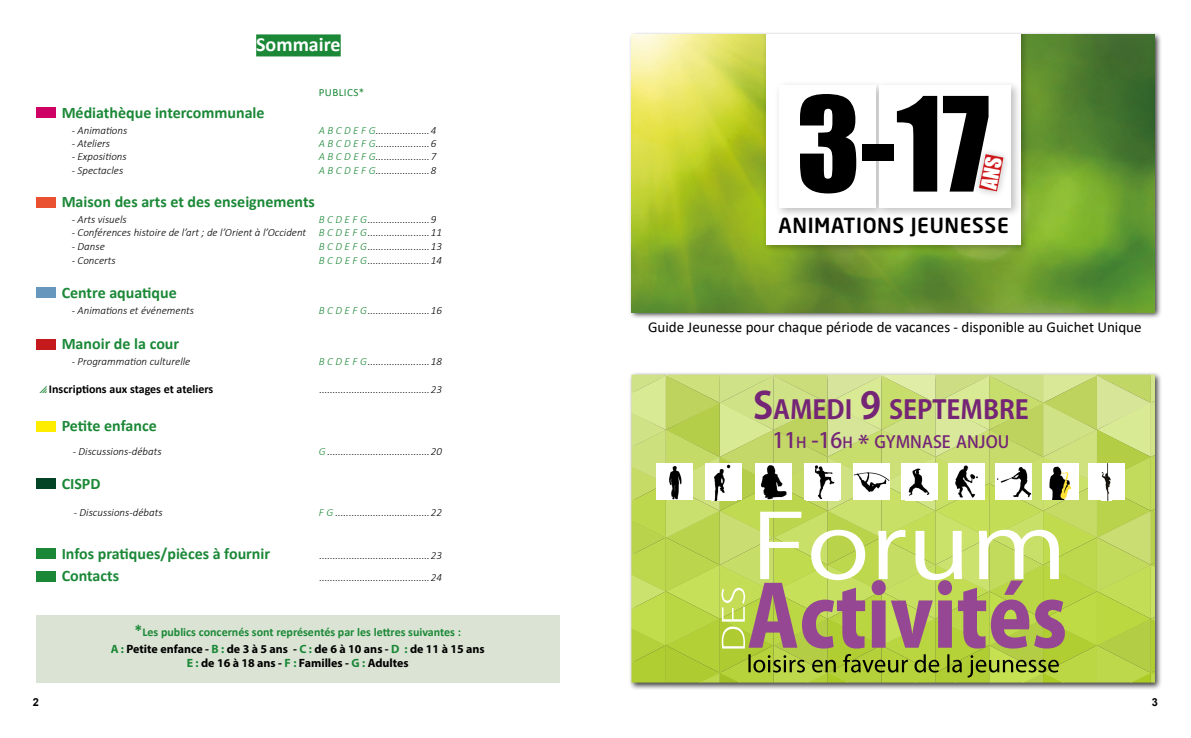
<style>
.page{position:relative;width:1191px;height:738px;background:#fff}
.page>*{position:absolute;margin:0;border:0;box-sizing:border-box;transform-origin:0 0}
.t1{font:120.9px "Impact";color:#000}
.t2{font:700 25.6px "Koz Go Pro";color:#742576}
.t3{font:500 20.6px "Neo Sans Std";letter-spacing:.03em;color:#000}
.t4{font:700 20px "Calibri";color:#fff}
.t5{font:500 16.6px "Koz Go Pro";color:#742576}
.t6{font:700 16px "Calibri";color:#1b8837}
.t7{font:15px "Calibri";color:#000}
.t8{font:700 12px/14.4px "Myriad Pro";color:#000;text-align:center}
.t9{font:700 12px "Calibri";color:#1b8837}
.t10{font:700 12px "Calibri";color:#000}
.t11{font:italic 300 11px "Calibri";color:#000}
.t12{font:11px "Calibri";letter-spacing:.04em;color:#1b8837}
.t13{font:700 11px "Arial";color:#000}
.s1{color:#1b8837}
.s2{font-size:16px}
.s3{font-size:36.6px}
.s4{font-size:21.1px}
.s5{font-size:14.8px}
.s6{font-size:23.7px}
</style>
<div class="page">
<div style="left:256px;top:34px;width:85px;height:22px;background:#1b8837"></div>
<div style="left:37px;top:108px;width:19px;height:10px;background:#cf0064"></div>
<div style="left:37px;top:197px;width:19px;height:10px;background:#ea5130"></div>
<div style="left:37px;top:287px;width:19px;height:10px;background:#6797bd"></div>
<div style="left:37px;top:338px;width:19px;height:11px;background:#c51a1b"></div>
<div style="left:37px;top:421px;width:19px;height:10px;background:#ffed00"></div>
<div style="left:37px;top:478px;width:19px;height:10px;background:#034326"></div>
<div style="left:37px;top:548px;width:19px;height:10px;background:#1b8837"></div>
<div style="left:37px;top:570px;width:19px;height:10px;background:#1b8837"></div>
<div style="left:36px;top:614px;width:523px;height:68px;background:#dbe4d4"></div>
<div style="left:628px;top:371px;width:534px;height:318px;background:#000;opacity:.75"></div>
<svg style="left:631px;top:374px;width:524px;height:308px;background:#c1cf72"></svg>
<div style="left:628px;top:31px;width:534px;height:288px;background:#000;opacity:.75"></div>
<img style="left:631px;top:35px;width:524px;height:277px">
<div style="left:762px;top:35px;width:267px;height:218px;background:#000;opacity:.26"></div>
<div style="left:766px;top:35px;width:254px;height:210px;background:#fff"></div>
<div style="left:774px;top:80px;width:112px;height:138px;background:#000;opacity:.26"></div>
<div style="left:779px;top:85px;width:96px;height:123px;background:#fff"></div>
<div style="left:874px;top:80px;width:148px;height:138px;background:#000;opacity:.26"></div>
<div style="left:879px;top:85px;width:132px;height:122px;background:#fff"></div>
<div style="left:971px;top:147px;width:39px;height:52px;background:#000;opacity:.27"></div>
<svg style="left:979px;top:154px;width:24px;height:37px"></svg>
<h3 class="t4" style="left:256px;top:30px;width:86px">Sommaire</h3>
<p class="t12" style="left:319px;top:84px;width:47px">PUBLICS*</p>
<h3 class="t6" style="left:62px;top:101px;width:204px">Médiathèque intercommunale</h3>
<p class="t11" style="left:72px;top:123px;width:57px">- Animations</p>
<p class="t11" style="left:319px;top:123px;width:119px"><span class="s1">A B C D E F G</span>....................4</p>
<p class="t11" style="left:72px;top:136px;width:40px">- Ateliers</p>
<p class="t11" style="left:319px;top:136px;width:119px"><span class="s1">A B C D E F G</span>....................6</p>
<p class="t11" style="left:72px;top:150px;width:57px">- Expositions</p>
<p class="t11" style="left:319px;top:150px;width:119px"><span class="s1">A B C D E F G</span>....................7</p>
<p class="t11" style="left:72px;top:163px;width:53px">- Spectacles</p>
<p class="t11" style="left:319px;top:163px;width:119px"><span class="s1">A B C D E F G</span>....................8</p>
<h3 class="t6" style="left:62px;top:190px;width:255px">Maison des arts et des enseignements</h3>
<p class="t11" style="left:72px;top:212px;width:57px">- Arts visuels</p>
<p class="t11" style="left:319px;top:212px;width:119px"><span class="s1">B C D E F G</span>.......................9</p>
<p class="t11" style="left:72px;top:226px;width:372px">- Conférences histoire de l’art ; de l’Orient à l’Occident <span class="s1">B C D E F G</span>.......................11</p>
<p class="t11" style="left:72px;top:239px;width:35px">- Danse</p>
<p class="t11" style="left:319px;top:239px;width:125px"><span class="s1">B C D E F G</span>.......................13</p>
<p class="t11" style="left:72px;top:253px;width:46px">- Concerts</p>
<p class="t11" style="left:319px;top:253px;width:125px"><span class="s1">B C D E F G</span>.......................14</p>
<h3 class="t6" style="left:62px;top:281px;width:117px">Centre aquatique</h3>
<p class="t11" style="left:72px;top:303px;width:124px">- Animations et événements</p>
<p class="t11" style="left:319px;top:303px;width:125px"><span class="s1">B C D E F G</span>.......................16</p>
<h3 class="t6" style="left:62px;top:332px;width:119px">Manoir de la cour</h3>
<p class="t11" style="left:72px;top:354px;width:120px">- Programmation culturelle</p>
<p class="t11" style="left:319px;top:354px;width:125px"><span class="s1">B C D E F G</span>.......................18</p>
<p class="t10" style="left:49px;top:380px;width:166px">Inscriptions aux stages et ateliers</p>
<p class="t11" style="left:319px;top:382px;width:124px">.........................................23</p>
<h3 class="t6" style="left:62px;top:414px;width:97px">Petite enfance</h3>
<p class="t11" style="left:73px;top:444px;width:90px">- Discussions-débats</p>
<p class="t11" style="left:319px;top:444px;width:125px"><span class="s1">G</span> ......................................20</p>
<h3 class="t6" style="left:62px;top:472px;width:40px">CISPD</h3>
<p class="t11" style="left:74px;top:505px;width:90px">- Discussions-débats</p>
<p class="t11" style="left:319px;top:505px;width:125px"><span class="s1">F G</span> ...................................22</p>
<h3 class="t6" style="left:62px;top:542px;width:210px">Infos pratiques/pièces à fournir</h3>
<p class="t11" style="left:319px;top:548px;width:124px">.........................................23</p>
<h3 class="t6" style="left:62px;top:564px;width:59px">Contacts</h3>
<p class="t11" style="left:319px;top:570px;width:124px">.........................................24</p>
<p class="t9" style="left:134px;top:622px;width:328px"><span class="s2">*</span>Les publics concernés sont représentés par les lettres suivantes :</p>
<p class="t8" style="left:111px;top:641px;width:375px"><span class="s1">A :</span> Petite enfance - <span class="s1">B :</span> de 3 à 5 ans - <span class="s1">C :</span> de 6 à 10 ans - <span class="s1">D :</span> de 11 à 15 ans<br><span class="s1">E :</span> de 16 à 18 ans - <span class="s1">F :</span> Familles - <span class="s1">G :</span> Adultes</p>
<h1 class="t1" style="left:796px;top:50px;width:195px">3-17</h1>
<h3 class="t3" style="left:778px;top:212px;width:232px">ANIMATIONS JEUNESSE</h3>
<h3 class="t7" style="left:648px;top:316px;width:495px">Guide Jeunesse pour chaque période de vacances - disponible au Guichet Unique</h3>
<h2 class="t2" style="left:753px;top:393px;width:277px"><span class="s3">S</span>AMEDI <span class="s3">9</span> SEPTEMBRE</h2>
<h3 class="t5" style="left:772px;top:431px;width:238px"><span class="s4">11</span><span class="s5">H</span> <span class="s4">-16</span><span class="s5">H</span> <span class="s6">*</span> GYMNASE ANJOU</h3>
<p class="t13" style="left:33px;top:693px;width:8px">2</p>
<p class="t13" style="left:1151px;top:693px;width:8px">3</p>
</div>
